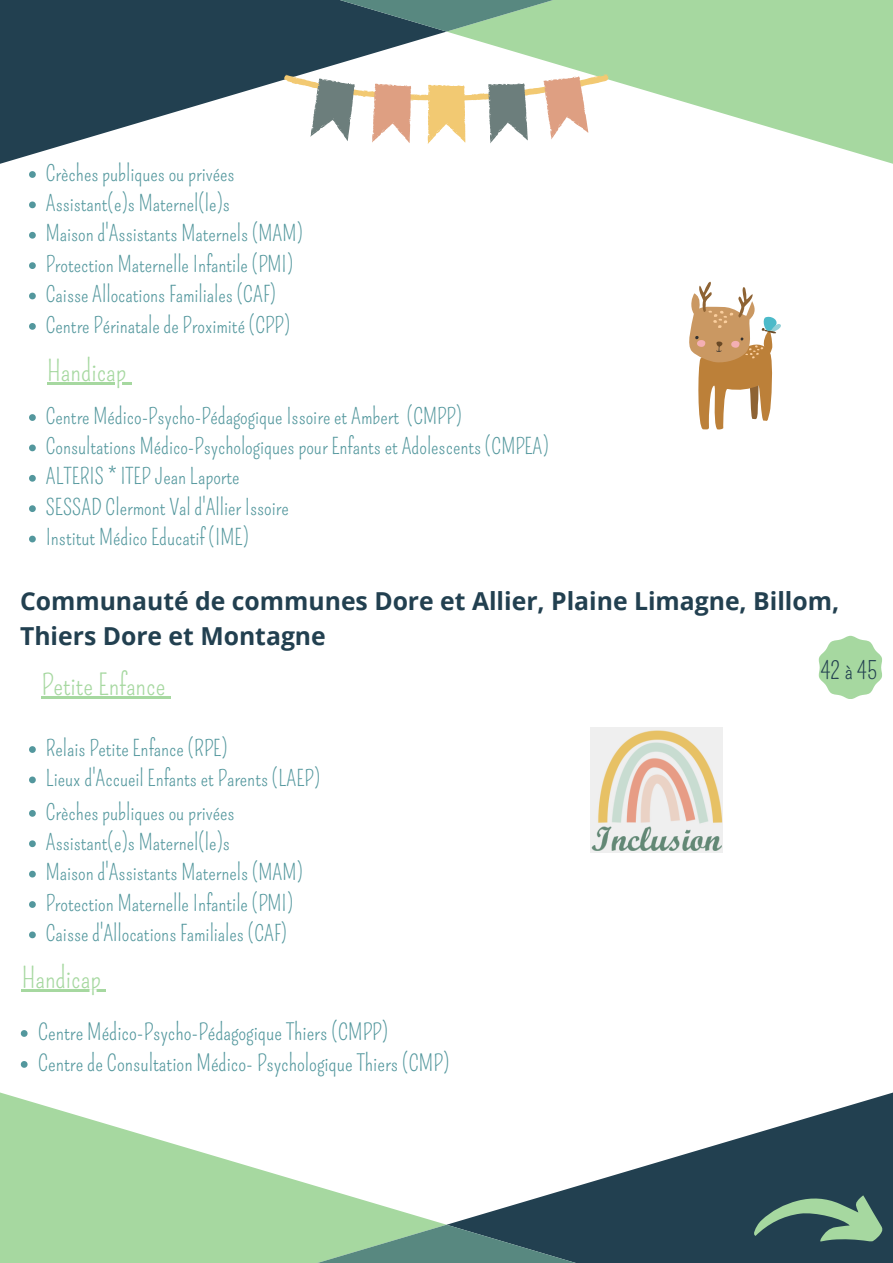
<style>
.page{position:relative;width:893px;height:1263px;background:#fff}
.page>*{position:absolute;margin:0;border:0;box-sizing:border-box;transform-origin:0 0}
.t1{font:28.5px "Pompiere";color:#a6d8a0}
.t2{font:700 24.75px/34.3px "Open Sans";color:#224050}
.t3{font:24px "Pompiere";letter-spacing:.09em;color:#224050}
.t4{font:22.42px "Pompiere";color:#53979d}
.t5{font:21.75px "Pompiere";color:#53979d}
</style>
<div class="page">
<svg style="left:29px;top:201px;width:7px;height:7px"></svg>
<svg style="left:29px;top:232px;width:7px;height:7px"></svg>
<svg style="left:29px;top:262px;width:7px;height:7px"></svg>
<svg style="left:29px;top:293px;width:7px;height:6px"></svg>
<svg style="left:29px;top:323px;width:7px;height:7px"></svg>
<svg style="left:29px;top:414px;width:7px;height:7px"></svg>
<svg style="left:29px;top:444px;width:7px;height:7px"></svg>
<svg style="left:29px;top:475px;width:7px;height:7px"></svg>
<svg style="left:29px;top:505px;width:7px;height:7px"></svg>
<svg style="left:29px;top:536px;width:7px;height:6px"></svg>
<svg style="left:446px;top:1092px;width:447px;height:171px;fill:#224050"></svg>
<svg style="left:0;top:1063px;width:446px;height:200px"></svg>
<svg style="left:232px;top:1225px;width:429px;height:38px;background:#608b7a"></svg>
<svg style="left:0;top:0;width:445px;height:178px;fill:#224050"></svg>
<svg style="left:448px;top:0;width:445px;height:164px;fill:#a6d8a0"></svg>
<svg style="left:233px;top:0;width:427px;height:32px;background:#618b7a"></svg>
<svg style="left:753px;top:1195px;width:129px;height:46px;background:#5c8273"></svg>
<img style="left:590px;top:727px;width:132px;height:125px">
<svg style="left:818px;top:636px;width:64px;height:63px"></svg>
<svg style="left:284px;top:74px;width:325px;height:70px"></svg>
<svg style="left:689px;top:281px;width:92px;height:149px"></svg>
<hr style="left:47px;top:382px;width:79px;height:3px;background:#a6d8a0">
<svg style="left:126px;top:382px;width:5px;height:3px"></svg>
<hr style="left:41px;top:696px;width:124px;height:3px;background:#a6d8a0">
<svg style="left:165px;top:696px;width:5px;height:3px"></svg>
<svg style="left:29px;top:746px;width:7px;height:7px"></svg>
<svg style="left:29px;top:776px;width:7px;height:7px"></svg>
<svg style="left:29px;top:810px;width:7px;height:7px"></svg>
<svg style="left:29px;top:840px;width:7px;height:7px"></svg>
<svg style="left:29px;top:871px;width:7px;height:6px"></svg>
<svg style="left:29px;top:901px;width:7px;height:7px"></svg>
<svg style="left:29px;top:931px;width:7px;height:7px"></svg>
<svg style="left:21px;top:1030px;width:7px;height:7px"></svg>
<svg style="left:21px;top:1061px;width:7px;height:7px"></svg>
<hr style="left:22px;top:989px;width:79px;height:3px;background:#a6d8a0">
<svg style="left:101px;top:989px;width:5px;height:3px"></svg>
<p class="t5" style="left:46px;top:160px;width:190px">Crèches publiques ou privées</p>
<p class="t5" style="left:46px;top:191px;width:186px">Assistant(e)s Maternel(le)s</p>
<p class="t5" style="left:46px;top:221px;width:259px">Maison d'Assistants Maternels (MAM)</p>
<p class="t5" style="left:46px;top:251px;width:249px">Protection Maternelle Infantile (PMI)</p>
<p class="t5" style="left:46px;top:282px;width:232px">Caisse Allocations Familiales (CAF)</p>
<p class="t5" style="left:46px;top:312px;width:246px">Centre Périnatale de Proximité (CPP)</p>
<p class="t1" style="left:47px;top:354px;width:81px">Handicap</p>
<p class="t5" style="left:46px;top:403px;width:418px">Centre Médico-Psycho-Pédagogique Issoire et Ambert (CMPP)</p>
<p class="t5" style="left:46px;top:434px;width:504px">Consultations Médico-Psychologiques pour Enfants et Adolescents (CMPEA)</p>
<p class="t5" style="left:46px;top:464px;width:195px">ALTERIS * ITEP Jean Laporte</p>
<p class="t5" style="left:46px;top:494px;width:245px">SESSAD Clermont Val d'Allier Issoire</p>
<p class="t5" style="left:46px;top:525px;width:205px">Institut Médico Educatif (IME)</p>
<p class="t2" style="left:20px;top:584px;width:821px">Communauté de communes Dore et Allier, Plaine Limagne, Billom,<br>Thiers Dore et Montagne</p>
<p class="t1" style="left:41px;top:668px;width:125px">Petite Enfance</p>
<p class="t5" style="left:46px;top:735px;width:183px">Relais Petite Enfance (RPE)</p>
<p class="t5" style="left:46px;top:766px;width:276px">Lieux d'Accueil Enfants et Parents (LAEP)</p>
<p class="t5" style="left:46px;top:799px;width:190px">Crèches publiques ou privées</p>
<p class="t5" style="left:46px;top:829px;width:186px">Assistant(e)s Maternel(le)s</p>
<p class="t5" style="left:46px;top:860px;width:259px">Maison d'Assistants Maternels (MAM)</p>
<p class="t5" style="left:46px;top:890px;width:249px">Protection Maternelle Infantile (PMI)</p>
<p class="t5" style="left:46px;top:921px;width:243px">Caisse d'Allocations Familiales (CAF)</p>
<p class="t1" style="left:22px;top:961px;width:81px">Handicap</p>
<p class="t4" style="left:38px;top:1019px;width:351px">Centre Médico-Psycho-Pédagogique Thiers (CMPP)</p>
<p class="t4" style="left:38px;top:1050px;width:413px">Centre de Consultation Médico- Psychologique Thiers (CMP)</p>
<p class="t3" style="left:820px;top:657px;width:58px">42à45</p>
</div>
